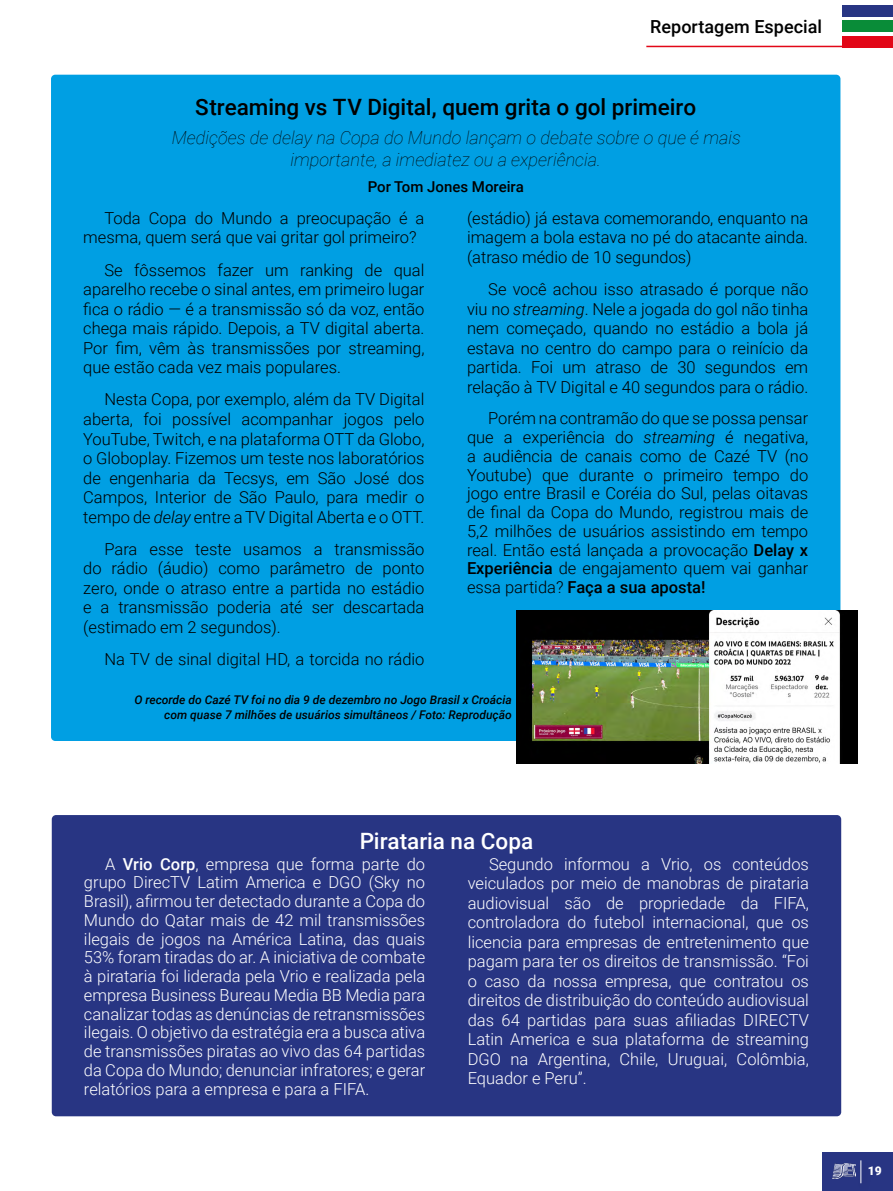
<style>
.page{position:relative;width:893px;height:1191px;background:#fff}
.page>*{position:absolute;margin:0;border:0;box-sizing:border-box;transform-origin:0 0}
.t1{font:500 22.5px "Roboto";color:#000}
.t2{font:500 22.5px "Roboto";color:#fff}
.t3{font:italic 100 18px/22.5px "Roboto";color:#000}
.t4{font:500 18px "Roboto";color:#000}
.t5{font:300 16.5px/19.5px "Roboto";color:#000;text-align:justify}
.t6{font:300 16.5px/18.8px "Roboto";color:#fff;text-align:justify}
.t7{font:500 15px "Roboto";color:#000}
.t8{font:italic 500 12px/14.4px "Roboto";color:#000;text-align:right}
.t9{font:900 12px "Roboto";color:#fff}
.s1{font-style:italic}
.s2{font-weight:500}
</style>
<div class="page">
<div style="left:822px;top:1152px;width:71px;height:39px;background:#283583"></div>
<img style="left:833px;top:1163px;width:22px;height:15px">
<svg style="left:861px;top:1160px;width:1px;height:23px"></svg>
<div style="left:842px;top:5px;width:51px;height:11px;background:#283583"></div>
<div style="left:842px;top:20px;width:51px;height:12px;background:#098c38"></div>
<div style="left:842px;top:36px;width:51px;height:11px;background:#e20717"></div>
<hr style="left:646px;top:46px;width:247px;height:1px;background:#e20717">
<div style="left:52px;top:815px;width:789px;height:301px;background:#283583;border-radius:4px"></div>
<div style="left:51px;top:75px;width:789px;height:666px;background:#009fe3;border-radius:4px"></div>
<img style="left:516px;top:611px;width:341px;height:152px">
<p class="t4" style="left:650px;top:14px;width:173px">Reportagem Especial</p>
<h1 class="t1" style="left:195px;top:91px;width:502px">Streaming vs TV Digital, quem grita o gol primeiro</h1>
<p class="t3" style="left:290px;top:125px;width:452px;text-indent:-119px">Medições de delay na Copa do Mundo lançam o debate sobre o que é mais importante, a imediatez ou a experiência.</p>
<p class="t7" style="left:368px;top:177px;width:158px">Por Tom Jones Moreira</p>
<p class="t5" style="left:83px;top:208px;width:343px;text-indent:21px">Toda Copa do Mundo a preocupação é a mesma, quem será que vai gritar gol primeiro?</p>
<p class="t5" style="left:83px;top:259px;width:343px;text-indent:21px">Se fôssemos fazer um ranking de qual aparelho recebe o sinal antes, em primeiro lugar fica o rádio — é a transmissão só da voz, então chega mais rápido. Depois, a TV digital aberta.<br>Por fim, vêm às transmissões por streaming, que estão cada vez mais populares.</p>
<p class="t5" style="left:83px;top:389px;width:343px;text-indent:21px">Nesta Copa, por exemplo, além da TV Digital aberta, foi possível acompanhar jogos pelo YouTube, Twitch, e na plataforma OTT da Globo, o Globoplay. Fizemos um teste nos laboratórios de engenharia da Tecsys, em São José dos Campos, Interior de São Paulo, para medir o tempo de <span class="s1">delay</span> entre a TV Digital Aberta e o OTT.</p>
<p class="t5" style="left:83px;top:538px;width:343px;text-indent:21px">Para esse teste usamos a transmissão do rádio (áudio) como parâmetro de ponto zero, onde o atraso entre a partida no estádio e a transmissão poderia até ser descartada (estimado em 2 segundos).</p>
<p class="t5" style="left:104px;top:649px;width:321px">Na TV de sinal digital HD, a torcida no rádio</p>
<p class="t5" style="left:467px;top:208px;width:343px">(estádio) já estava comemorando, enquanto na imagem a bola estava no pé do atacante ainda. (atraso médio de 10 segundos)</p>
<p class="t5" style="left:467px;top:279px;width:343px;text-indent:21px">Se você achou isso atrasado é porque não viu no <span class="s1">streaming</span>. Nele a jogada do gol não tinha nem começado, quando no estádio a bola já estava no centro do campo para o reinício da partida. Foi um atraso de 30 segundos em relação à TV Digital e 40 segundos para o rádio.</p>
<p class="t5" style="left:467px;top:408px;width:343px;line-height:18.8px;text-indent:21px">Porém na contramão do que se possa pensar que a experiência do <span class="s1">streaming</span> é negativa, a audiência de canais como de Cazé TV (no Youtube) que durante o primeiro tempo do jogo entre Brasil e Coréia do Sul, pelas oitavas de final da Copa do Mundo, registrou mais de 5,2 milhões de usuários assistindo em tempo real. Então está lançada a provocação <span class="s2">Delay x Experiência</span> de engajamento quem vai ganhar essa partida? <span class="s2">Faça a sua aposta!</span></p>
<p class="t8" style="left:134px;top:692px;width:379px">O recorde do Cazé TV foi no dia 9 de dezembro no Jogo Brasil x Croácia com quase 7 milhões de usuários simultâneos / Foto: Reprodução</p>
<h1 class="t2" style="left:360px;top:824px;width:175px">Pirataria na Copa</h1>
<p class="t6" style="left:84px;top:853px;width:343px;text-indent:21px">A <span class="s2">Vrio Corp</span>, empresa que forma parte do grupo DirecTV Latim America e DGO (Sky no Brasil), afirmou ter detectado durante a Copa do Mundo do Qatar mais de 42 mil transmissões ilegais de jogos na América Latina, das quais 53% foram tiradas do ar. A iniciativa de combate à pirataria foi liderada pela Vrio e realizada pela empresa Business Bureau Media BB Media para canalizar todas as denúncias de retransmissões ilegais. O objetivo da estratégia era a busca ativa de transmissões piratas ao vivo das 64 partidas da Copa do Mundo; denunciar infratores; e gerar relatórios para a empresa e para a FIFA.</p>
<p class="t6" style="left:468px;top:853px;width:343px;line-height:19.5px;text-indent:21px">Segundo informou a Vrio, os conteúdos veiculados por meio de manobras de pirataria audiovisual são de propriedade da FIFA, controladora do futebol internacional, que os licencia para empresas de entretenimento que pagam para ter os direitos de transmissão. “Foi o caso da nossa empresa, que contratou os direitos de distribuição do conteúdo audiovisual das 64 partidas para suas afiliadas DIRECTV Latin America e sua plataforma de streaming DGO na Argentina, Chile, Uruguai, Colômbia, Equador e Peru”.</p>
<p class="t9" style="left:868px;top:1162px;width:15px">19</p>
</div>
